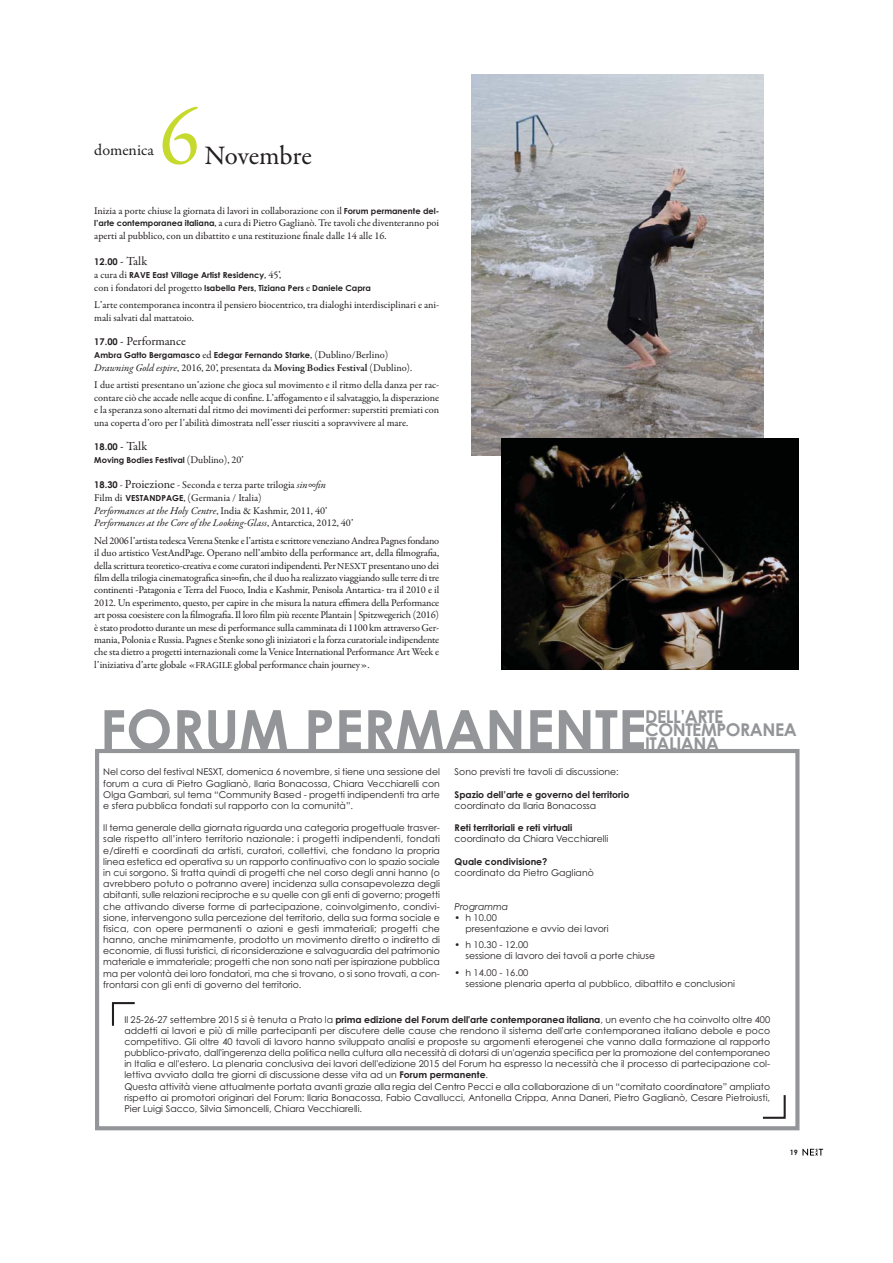
<style>
.page{position:relative;width:893px;height:1263px;background:#fff}
.page>*{position:absolute;margin:0;border:0;box-sizing:border-box;transform-origin:0 0}
.t1{font:82.8px "Garamond Premr Pro";color:#c6d92d}
.t2{font:700 54.9px "Century Gothic";color:#939598}
.t3{font:26.85px "Garamond Premr Pro";letter-spacing:-.01em;color:#231f20}
.t4{font:700 17.55px/13.5px "Century Gothic";letter-spacing:-.025em;color:#939598}
.t5{font:16.2px "Garamond Premr Pro";color:#231f20}
.t6{font:12.45px "Garamond Premr Pro";color:#231f20}
.t7{font:10.35px/12.5px "Garamond Premr Pro";color:#231f20;text-align:justify}
.t8{font:italic 10.35px/12.5px "Garamond Premr Pro";color:#231f20}
.t9{font:9.3px/11.2px "Century Gothic";color:#231f20}
.t10{font:700 9.3px "Century Gothic";color:#231f20}
.t11{font:italic 9.3px "Century Gothic";color:#231f20}
.t12{font:700 8.25px/12.5px "Century Gothic";color:#231f20}
.t13{font:700 7.35px "Century Gothic";color:#231f20}
.s1{font-family:"Century Gothic";font-weight:700;font-size:8.25px}
.s2{font-family:"Garamond Premr Pro";font-weight:400;font-size:12.45px}
.s3{font-family:"Garamond Premr Pro";font-weight:400;font-size:10.35px}
.s4{font-family:"Century Gothic";font-weight:700;font-size:9.3px}
.s5{font-style:italic}
.s6{font-weight:600}
.s7{font-size:12.45px}
.s8{font-style:normal}
.s9{font-size:9.3px}
.s10{font-weight:700}
</style>
<div class="page">
<svg style="left:802px;top:1149px;width:21px;height:7px"></svg>
<img style="left:471px;top:74px;width:292px;height:381px">
<img style="left:501px;top:439px;width:297px;height:231px">
<div style="left:95px;top:749px;width:704px;height:381px;border:4px solid #939598"></div>
<svg style="left:111px;top:1002px;width:24px;height:24px"></svg>
<svg style="left:762px;top:1095px;width:24px;height:24px"></svg>
<h3 class="t5" style="left:94px;top:143px;width:61px">domenica</h3>
<h1 class="t1" style="left:159px;top:105px;width:42px">6</h1>
<h3 class="t3" style="left:205px;top:144px;width:109px">Novembre</h3>
<p class="t7" style="left:94px;top:205px;width:346px">Inizia a porte chiuse la giornata di lavori in collaborazione con il <span class="s1">Forum permanente del&shy;l’arte contemporanea italiana</span>, a cura di Pietro Gaglianò. Tre tavoli che diventeranno poi aperti al pubblico, con un dibattito e una restituzione finale dalle 14 alle 16.</p>
<p class="t10" style="left:94px;top:258px;width:55px">12.00 <span class="s2">- Talk</span></p>
<p class="t12" style="left:94px;top:270px;width:278px"><span class="s3">a cura di</span> RAVE East Village Artist Residency<span class="s3">, 45’,<br>con i fondatori del progetto</span> Isabella Pers<span class="s3">,</span> Tiziana Pers <span class="s3">e</span> Daniele Capra</p>
<p class="t7" style="left:94px;top:300px;width:346px">L’arte contemporanea incontra il pensiero biocentrico, tra dialoghi interdisciplinari e ani&shy;mali salvati dal mattatoio.</p>
<h3 class="t6" style="left:94px;top:336px;width:93px"><span class="s4">17.00</span> - Performance</h3>
<p class="t12" style="left:94px;top:350px;width:295px">Ambra Gatto Bergamasco <span class="s3">ed</span> Edegar Fernando Starke<span class="s3">, (Dublino/Berlino)</span></p>
<p class="t7" style="left:94px;top:360px;width:346px;line-height:17.5px"><span class="s5">Drawning Gold espire</span>, 2016, 20’, presentata da <span class="s6">Moving Bodies Festival</span> (Dublino).<br>I due artisti presentano un’azione che gioca sul movimento e il ritmo della danza per rac-</p>
<p class="t7" style="left:94px;top:392px;width:346px">contare ciò che accade nelle acque di confine. L’affogamento e il salvataggio, la disperazione e la speranza sono alternati dal ritmo dei movimenti dei performer: superstiti premiati con una coperta d’oro per l’abilità dimostrata nell’esser riusciti a sopravvivere al mare.</p>
<p class="t10" style="left:94px;top:443px;width:55px">18.00 <span class="s2">- Talk</span></p>
<p class="t12" style="left:94px;top:455px;width:151px">Moving Bodies Festival <span class="s3">(Dublino), 20’</span></p>
<p class="t7" style="left:94px;top:479px;width:233px;line-height:13.6px"><span class="s4">18.30</span> - <span class="s7">Proiezione</span> - Seconda e terza parte trilogia <span class="s5">sin∞fin<br></span>Film di <span class="s1">VESTANDPAGE</span>, (Germania / Italia)</p>
<p class="t8" style="left:94px;top:505px;width:260px">Performances at the Holy Centre<span class="s8">, India &amp; Kashmir, 2011, 40’<br></span>Performances at the Core of the Looking-Glass<span class="s8">, Antarctica, 2012, 40’</span></p>
<p class="t7" style="left:94px;top:535px;width:346px">Nel 2006 l’artista tedesca Verena Stenke e l’artista e scrittore veneziano Andrea Pagnes fondano il duo artistico VestAndPage. Operano nell’ambito della performance art, della filmografia, della scrittura teoretico-creativa e come curatori indipendenti. Per <span class="s9">NESXT</span> presentano uno dei film della trilogia cinematografica sin∞fin, che il duo ha realizzato viaggiando sulle terre di tre continenti -Patagonia e Terra del Fuoco, India e Kashmir, Penisola Antartica- tra il 2010 e il 2012. Un esperimento, questo, per capire in che misura la natura effimera della Performance art possa coesistere con la filmografia. Il loro film più recente Plantain | Spitzwegerich (2016) è stato prodotto durante un mese di performance sulla camminata di 1100 km attraverso Ger&shy;mania, Polonia e Russia. Pagnes e Stenke sono gli iniziatori e la forza curatoriale indipendente che sta dietro a progetti internazionali come la Venice International Performance Art Week e l’iniziativa d’arte globale «<span class="s9">FRAGILE</span> global performance chain journey».</p>
<h2 class="t2" style="left:100px;top:709px;width:548px">FORUM PERMANENTE</h2>
<h3 class="t4" style="left:645px;top:712px;width:153px">DELL’ARTE<br>CONTEMPORANEA<br>ITALIANA</h3>
<p class="t9" style="left:103px;top:767px;width:338px;text-align:justify">Nel corso del festival NESXT, domenica 6 novembre, si tiene una sessione del forum a cura di Pietro Gaglianò, Ilaria Bonacossa, Chiara Vecchiarelli con Olga Gambari, sul tema “Community Based - progetti indipendenti tra arte e sfera pubblica fondati sul rapporto con la comunità”.</p>
<p class="t9" style="left:103px;top:823px;width:338px;text-align:justify">Il tema generale della giornata riguarda una categoria progettuale trasver&shy;sale rispetto all’intero territorio nazionale: i progetti indipendenti, fondati e/diretti e coordinati da artisti, curatori, collettivi, che fondano la propria linea estetica ed operativa su un rapporto continuativo con lo spazio sociale in cui sorgono. Si tratta quindi di progetti che nel corso degli anni hanno (o avrebbero potuto o potranno avere) incidenza sulla consapevolezza degli abitanti, sulle relazioni reciproche e su quelle con gli enti di governo; progetti che attivando diverse forme di partecipazione, coinvolgimento, condivi&shy;sione, intervengono sulla percezione del territorio, della sua forma sociale e fisica, con opere permanenti o azioni e gesti immateriali; progetti che hanno, anche minimamente, prodotto un movimento diretto o indiretto di economie, di flussi turistici, di riconsiderazione e salvaguardia del patrimonio materiale e immateriale; progetti che non sono nati per ispirazione pubblica ma per volontà dei loro fondatori, ma che si trovano, o si sono trovati, a con&shy;frontarsi con gli enti di governo del territorio.</p>
<p class="t9" style="left:454px;top:767px;width:166px">Sono previsti tre tavoli di discussione:</p>
<p class="t10" style="left:454px;top:791px;width:176px">Spazio dell’arte e governo del territorio</p>
<p class="t9" style="left:454px;top:801px;width:143px">coordinato da Ilaria Bonacossa</p>
<p class="t10" style="left:454px;top:824px;width:119px">Reti territoriali e reti virtuali</p>
<p class="t9" style="left:454px;top:834px;width:155px">coordinato da Chiara Vecchiarelli</p>
<p class="t10" style="left:454px;top:858px;width:94px">Quale condivisione?</p>
<p class="t9" style="left:454px;top:868px;width:141px">coordinato da Pietro Gaglianò</p>
<p class="t11" style="left:454px;top:903px;width:55px">Programma</p>
<p class="t9" style="left:465px;top:913px;width:145px;text-indent:-11px">• h 10.00<br>presentazione e avvio dei lavori</p>
<p class="t9" style="left:465px;top:940px;width:191px;text-indent:-11px">• h 10.30 - 12.00<br>sessione di lavoro dei tavoli a porte chiuse</p>
<p class="t9" style="left:465px;top:968px;width:271px;text-indent:-11px">• h 14.00 - 16.00<br>sessione plenaria aperta al pubblico, dibattito e conclusioni</p>
<p class="t9" style="left:124px;top:1014px;width:647px">Il 25-26-27 settembre 2015 si è tenuta a Prato la <span class="s10">prima edizione del Forum dell'arte contemporanea italiana</span>, un evento che ha coinvolto oltre 400 addetti ai lavori e più di mille partecipanti per discutere delle cause che rendono il sistema dell'arte contemporanea italiano debole e poco competitivo. Gli oltre 40 tavoli di lavoro hanno sviluppato analisi e proposte su argomenti eterogenei che vanno dalla formazione al rapporto pubblico-privato, dall'ingerenza della politica nella cultura alla necessità di dotarsi di un'agenzia specifica per la promozione del contemporaneo in Italia e all'estero. La plenaria conclusiva dei lavori dell'edizione 2015 del Forum ha espresso la necessità che il processo di partecipazione col&shy;lettiva avviato dalla tre giorni di discussione desse vita ad un <span class="s10">Forum permanente</span>.<br>Questa attività viene attualmente portata avanti grazie alla regia del Centro Pecci e alla collaborazione di un “comitato coordinatore” ampliato rispetto ai promotori originari del Forum: Ilaria Bonacossa, Fabio Cavallucci, Antonella Crippa, Anna Daneri, Pietro Gaglianò, Cesare Pietroiusti, Pier Luigi Sacco, Silvia Simoncelli, Chiara Vecchiarelli.</p>
<p class="t13" style="left:789px;top:1150px;width:10px">19</p>
</div>
